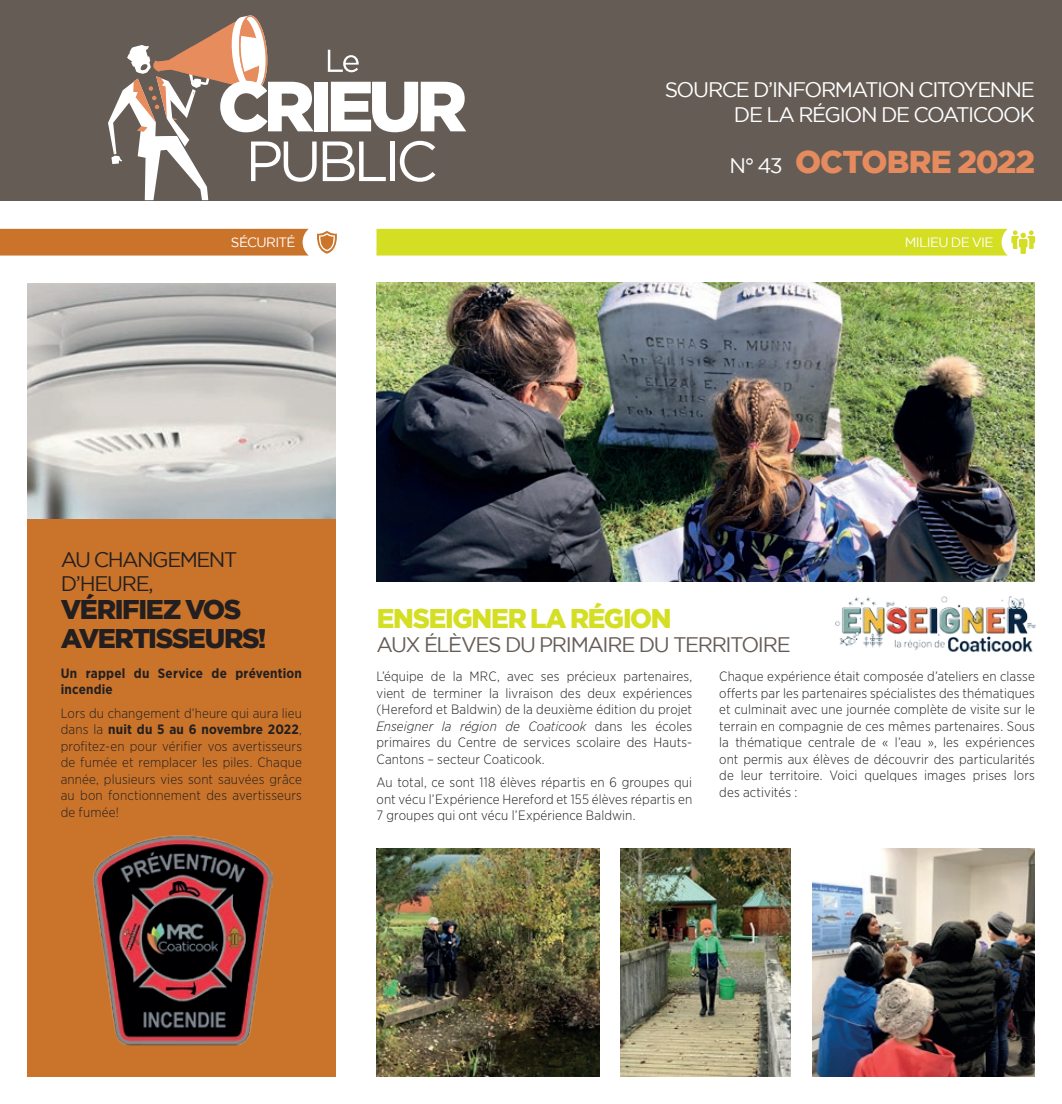
<style>
.page{position:relative;width:1062px;height:1104px;background:#fff}
.page>*{position:absolute;margin:0;border:0;box-sizing:border-box;transform-origin:0 0}
.t1{font:900 31.5px "Gotham";letter-spacing:-.035em;color:#e68b5d}
.t2{font:900 27px/28.5px "Gotham";letter-spacing:-.05em;color:#231f20}
.t3{font:900 27px "Gotham";letter-spacing:-.045em;color:#d4de23}
.t4{font:21px/25.2px "Gotham";letter-spacing:-.06em;color:#fff;text-align:right}
.t5{font:21px "Gotham";letter-spacing:-.065em;color:#655c56}
.t6{font:21px/24px "Gotham";letter-spacing:-.075em;color:#231f20}
.t7{font:300 13.5px/16.5px "Gotham Narrow";letter-spacing:.01em;color:#231f20;text-align:justify}
.t8{font:700 13.5px/16.5px "Gotham Narrow";letter-spacing:.015em;color:#231f20}
.t9{font:13.5px "Gotham";letter-spacing:-.045em;color:#fff}
.s1{font-weight:400;font-size:21px;color:#fff}
.s2{font-weight:700}
.s3{font-style:italic}
</style>
<div class="page">
<div style="left:0;top:0;width:1062px;height:200px;background:#655c56"></div>
<div style="left:314px;top:82px;width:13px;height:49px;background:#fff"></div>
<svg style="left:331px;top:82px;width:135px;height:50px"></svg>
<svg style="left:108px;top:15px;width:209px;height:185px"></svg>
<svg style="left:323px;top:141px;width:63px;height:40px"></svg>
<hr style="left:390px;top:141px;width:4px;height:40px;background:#fff">
<svg style="left:400px;top:141px;width:35px;height:41px"></svg>
<svg style="left:328px;top:50px;width:31px;height:22px"></svg>
<div style="left:376px;top:229px;width:659px;height:26px;background:#d4de23"></div>
<img style="left:621px;top:848px;width:170px;height:228px">
<img style="left:376px;top:848px;width:223px;height:228px">
<img style="left:812px;top:848px;width:223px;height:228px">
<img style="left:376px;top:283px;width:659px;height:298px">
<img style="left:835px;top:596px;width:201px;height:56px">
<div style="left:0;top:229px;width:309px;height:26px;background:#ca742b"></div>
<svg style="left:317px;top:231px;width:20px;height:22px"></svg>
<div style="left:27px;top:517px;width:309px;height:559px;background:#ca742b"></div>
<img style="left:27px;top:283px;width:309px;height:235px">
<img style="left:92px;top:835px;width:180px;height:210px">
<p class="t9" style="left:231px;top:235px;width:66px">SÉCURITÉ</p>
<h3 class="t4" style="left:665px;top:77px;width:372px">SOURCE D’INFORMATION CITOYENNE<br>DE LA RÉGION DE COATICOOK</h3>
<h1 class="t1" style="left:729px;top:144px;width:307px"><span class="s1">N° 43</span> OCTOBRE 2022</h1>
<p class="t9" style="left:905px;top:235px;width:90px">MILIEU DE VIE</p>
<h3 class="t6" style="left:61px;top:546px;width:178px">AU CHANGEMENT<br>D’HEURE,</h3>
<h2 class="t2" style="left:61px;top:594px;width:207px">VÉRIFIEZ VOS<br>AVERTISSEURS!</h2>
<p class="t8" style="left:61px;top:664px;width:243px">Un rappel du Service de prévention incendie</p>
<p class="t7" style="left:61px;top:704px;width:243px">Lors du changement d’heure qui aura lieu dans la <span class="s2">nuit du 5 au 6 novembre 2022</span>, profitez-en pour vérifier vos avertisseurs de fumée et remplacer les piles. Chaque année, plusieurs vies sont sauvées grâce au bon fonctionnement des avertisseurs de fumée!</p>
<h2 class="t3" style="left:377px;top:602px;width:296px">ENSEIGNER LA RÉGION</h2>
<h3 class="t5" style="left:377px;top:632px;width:416px">AUX ÉLÈVES DU PRIMAIRE DU TERRITOIRE</h3>
<p class="t7" style="left:376px;top:667px;width:317px">L’équipe de la MRC, avec ses précieux partenaires, vient de terminer la livraison des deux expériences (Hereford et Baldwin) de la deuxième édition du projet <span class="s3">Enseigner la région de Coaticook</span> dans les écoles primaires du Centre de services scolaire des Hauts-Cantons – secteur Coaticook.</p>
<p class="t7" style="left:376px;top:773px;width:317px">Au total, ce sont 118 élèves répartis en 6 groupes qui ont vécu l’Expérience Hereford et 155 élèves répartis en 7 groupes qui ont vécu l’Expérience Baldwin.</p>
<p class="t7" style="left:719px;top:667px;width:317px">Chaque expérience était composée d’ateliers en classe offerts par les partenaires spécialistes des thématiques et culminait avec une journée complète de visite sur le terrain en compagnie de ces mêmes partenaires. Sous la thématique centrale de « l’eau », les expériences ont permis aux élèves de découvrir des particularités de leur territoire. Voici quelques images prises lors des activités :</p>
</div>
